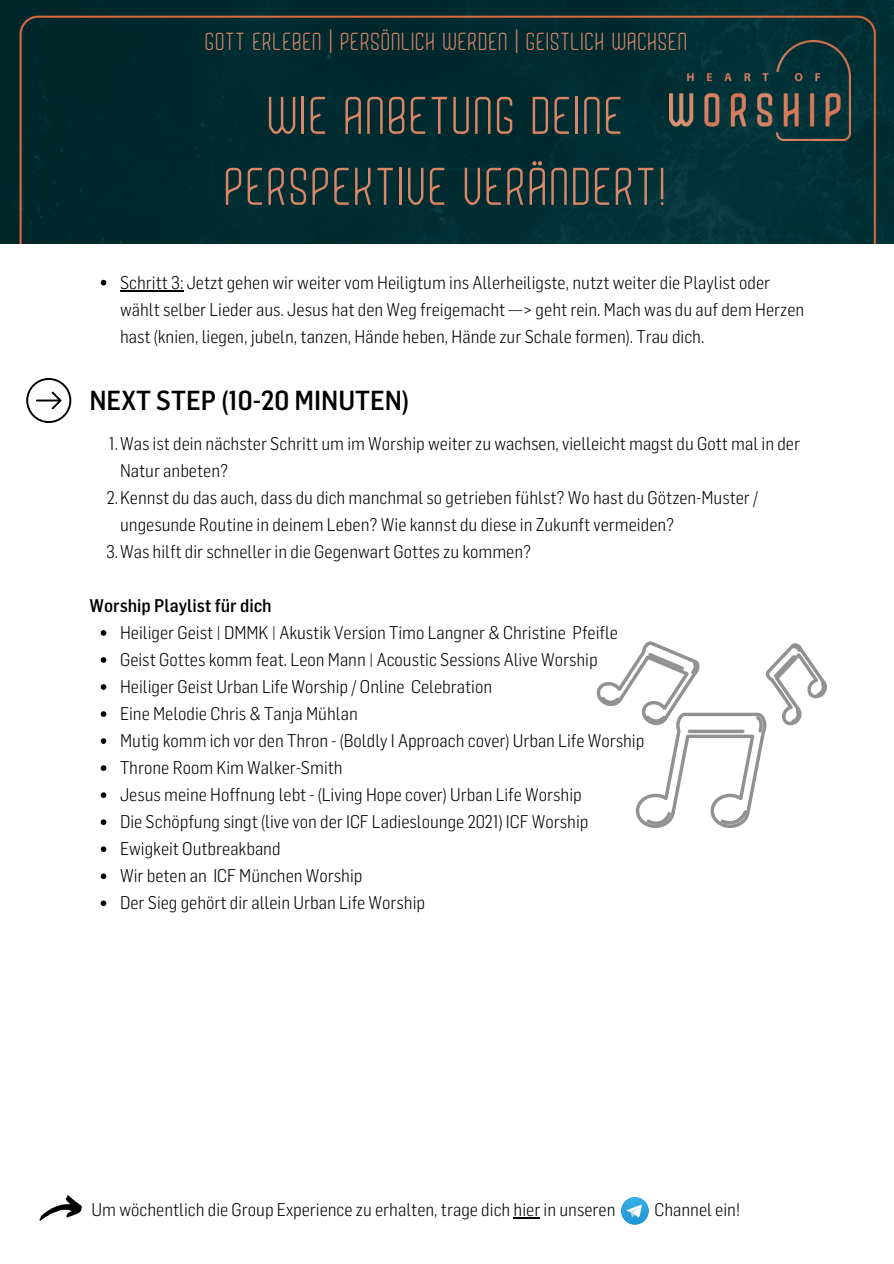
<style>
.page{position:relative;width:894px;height:1264px;background:#fff}
.page>*{position:absolute;margin:0;border:0;box-sizing:border-box;transform-origin:0 0}
.t1{font:51px/70.9px "Alegra";letter-spacing:.025em;color:#d98666;text-align:center}
.t2{font:500 27px "Flama Semicondensed";color:#000}
.t3{font:24px "Alegra";letter-spacing:.025em;color:#d98666}
.t4{font:300 18px/27px "Flama Semicondensed";color:#000}
.t5{font:500 18px "Flama Semicondensed";color:#000}
</style>
<div class="page">
<svg style="left:26px;top:378px;width:45px;height:45px"></svg>
<svg style="left:620px;top:1196px;width:28px;height:28px"></svg>
<svg style="left:626px;top:1204px;width:15px;height:13px"></svg>
<svg style="left:39px;top:1195px;width:43px;height:25px"></svg>
<svg style="left:596px;top:641px;width:231px;height:187px"></svg>
<svg style="left:101px;top:630px;width:5px;height:5px"></svg>
<svg style="left:101px;top:657px;width:5px;height:5px"></svg>
<svg style="left:101px;top:684px;width:5px;height:5px"></svg>
<svg style="left:101px;top:711px;width:5px;height:6px"></svg>
<svg style="left:101px;top:738px;width:5px;height:6px"></svg>
<svg style="left:101px;top:765px;width:5px;height:6px"></svg>
<svg style="left:101px;top:792px;width:5px;height:6px"></svg>
<svg style="left:101px;top:819px;width:5px;height:6px"></svg>
<svg style="left:101px;top:846px;width:5px;height:6px"></svg>
<svg style="left:101px;top:873px;width:5px;height:6px"></svg>
<svg style="left:101px;top:900px;width:5px;height:6px"></svg>
<img style="left:0;top:0;width:893px;height:243px">
<img style="left:669px;top:41px;width:180px;height:100px">
<svg style="left:513px;top:1217px;width:27px;height:1px"></svg>
<svg style="left:101px;top:280px;width:5px;height:5px"></svg>
<hr style="left:120px;top:290px;width:63px;height:1px;background:#000">
<p class="t3" style="left:206px;top:32px;width:484px">GOTT ERLEBEN | PERSÖNLICH WERDEN | GEISTLICH WACHSEN</p>
<p class="t1" style="left:226px;top:84px;width:444px">WIE ANBETUNG DEINE<br>PERSPEKTIVE VERÄNDERT!</p>
<p class="t4" style="left:120px;top:269px;width:685px">Schritt 3: Jetzt gehen wir weiter vom Heiligtum ins Allerheiligste, nutzt weiter die Playlist oder wählt selber Lieder aus. Jesus hat den Weg freigemacht —&gt; geht rein. Mach was du auf dem Herzen hast (knien, liegen, jubeln, tanzen, Hände heben, Hände zur Schale formen). Trau dich.</p>
<p class="t2" style="left:89px;top:384px;width:321px">NEXT STEP (10-20 MINUTEN)</p>
<p class="t4" style="left:120px;top:430px;width:681px;text-indent:-11px">1.Was ist dein nächster Schritt um im Worship weiter zu wachsen, vielleicht magst du Gott mal in der<br>Natur anbeten?</p>
<p class="t4" style="left:120px;top:484px;width:639px;text-indent:-13px">2.Kennst du das auch, dass du dich manchmal so getrieben fühlst? Wo hast du Götzen-Muster / ungesunde Routine in deinem Leben? Wie kannst du diese in Zukunft vermeiden?</p>
<p class="t4" style="left:106px;top:538px;width:427px">3.Was hilft dir schneller in die Gegenwart Gottes zu kommen?</p>
<p class="t5" style="left:89px;top:595px;width:184px">Worship Playlist für dich</p>
<p class="t4" style="left:120px;top:619px;width:499px">Heiliger Geist | DMMK | Akustik Version Timo Langner &amp; Christine Pfeifle</p>
<p class="t4" style="left:120px;top:646px;width:479px">Geist Gottes komm feat. Leon Mann | Acoustic Sessions Alive Worship</p>
<p class="t4" style="left:120px;top:673px;width:373px">Heiliger Geist Urban Life Worship / Online Celebration</p>
<p class="t4" style="left:120px;top:700px;width:239px">Eine Melodie Chris &amp; Tanja Mühlan</p>
<p class="t4" style="left:120px;top:727px;width:525px">Mutig komm ich vor den Thron - (Boldly I Approach cover) Urban Life Worship</p>
<p class="t4" style="left:120px;top:754px;width:224px">Throne Room Kim Walker-Smith</p>
<p class="t4" style="left:120px;top:781px;width:463px">Jesus meine Hoffnung lebt - (Living Hope cover) Urban Life Worship</p>
<p class="t4" style="left:120px;top:808px;width:469px">Die Schöpfung singt (live von der ICF Ladieslounge 2021) ICF Worship</p>
<p class="t4" style="left:120px;top:835px;width:162px">Ewigkeit Outbreakband</p>
<p class="t4" style="left:120px;top:862px;width:244px">Wir beten an ICF München Worship</p>
<p class="t4" style="left:120px;top:889px;width:306px">Der Sieg gehört dir allein Urban Life Worship</p>
<p class="t4" style="left:92px;top:1196px;width:525px">Um wöchentlich die Group Experience zu erhalten, trage dich hier in unseren</p>
<p class="t4" style="left:654px;top:1196px;width:87px">Channel ein!</p>
</div>
